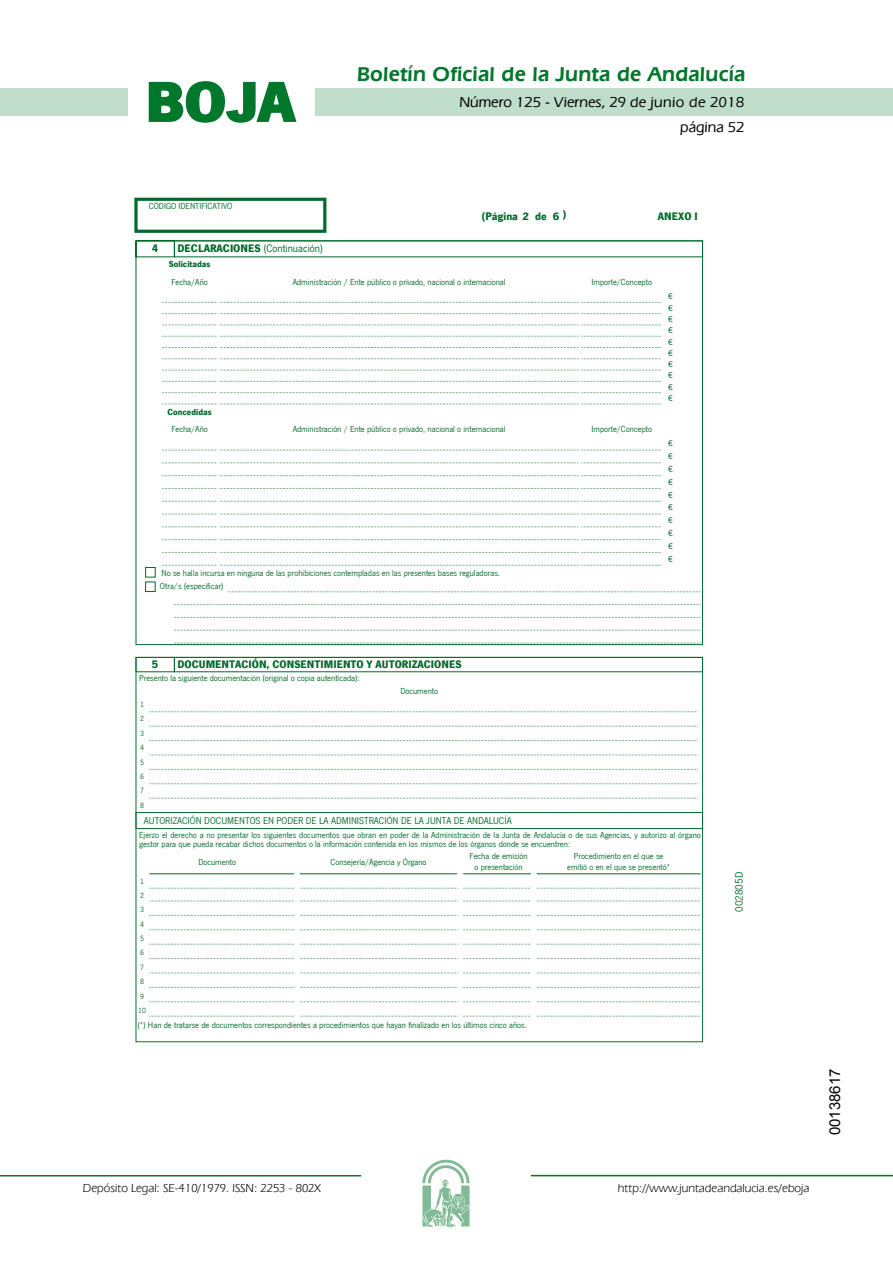
<style>
.page{position:relative;width:893px;height:1263px;background:#fff}
.page>*{position:absolute;margin:0;border:0;box-sizing:border-box;transform-origin:0 0}
.t1{font:700 57.75px "News Got T";color:#00782c;scale:1.14 1}
.t2{font:600 21px "Eras IT Cby BT";letter-spacing:.01em;color:#00782c}
.t3{font:500 15px/24.5px "Eras IT Cby BT";color:#000;text-align:right}
.t4{font:15px "Arial";color:#000}
.t5{font:12px "Eras IT Cby BT";color:#000}
.t6{font:700 11.25px "News Got T";color:#006a2b}
.t7{font:11.25px "News Got T";color:#006a2b}
.t8{font:10.2px "News Got T";color:#006a2b}
.t9{font:9px/10.8px "News Got T";color:#006a2b}
.t10{font:700 9px "News Got T";color:#006a2b}
.t11{font:9px/11.2px "Myriad Pro";color:#006a2b;text-align:justify}
.t12{font:7.95px/14.4px "News Got T";color:#006a2b;text-align:justify}
.s1{font-weight:700}
</style>
<div class="page">
<div style="left:315px;top:88px;width:577px;height:28px;background:#bfddca"></div>
<div style="left:0;top:88px;width:128px;height:28px;background:#bfddca"></div>
<hr style="left:0;top:1175px;width:361px;height:2px;background:#00782c">
<svg style="left:422px;top:1159px;width:47px;height:68px"></svg>
<hr style="left:531px;top:1175px;width:361px;height:1px;background:#00782c">
<svg style="left:148px;top:81px;width:149px;height:42px"></svg>
<div style="left:134px;top:198px;width:192px;height:35px;border:3px solid #006a2b"></div>
<svg style="left:135px;top:240px;width:568px;height:406px"></svg>
<div style="left:174px;top:240px;width:529px;height:17px;border:1px solid #006a2b"></div>
<svg style="left:162px;top:302px;width:500px;height:1px"></svg>
<svg style="left:162px;top:313px;width:500px;height:1px"></svg>
<svg style="left:162px;top:325px;width:500px;height:1px"></svg>
<svg style="left:162px;top:336px;width:500px;height:1px"></svg>
<svg style="left:162px;top:347px;width:500px;height:1px"></svg>
<svg style="left:162px;top:359px;width:500px;height:1px"></svg>
<svg style="left:162px;top:370px;width:500px;height:1px"></svg>
<svg style="left:162px;top:381px;width:500px;height:1px"></svg>
<svg style="left:162px;top:392px;width:500px;height:1px"></svg>
<svg style="left:162px;top:404px;width:500px;height:1px"></svg>
<svg style="left:162px;top:450px;width:500px;height:1px"></svg>
<svg style="left:162px;top:463px;width:500px;height:1px"></svg>
<svg style="left:162px;top:475px;width:500px;height:1px"></svg>
<svg style="left:162px;top:488px;width:500px;height:1px"></svg>
<svg style="left:162px;top:501px;width:500px;height:1px"></svg>
<svg style="left:162px;top:514px;width:500px;height:1px"></svg>
<svg style="left:162px;top:527px;width:500px;height:1px"></svg>
<svg style="left:162px;top:539px;width:500px;height:1px"></svg>
<svg style="left:162px;top:552px;width:500px;height:1px"></svg>
<svg style="left:162px;top:565px;width:500px;height:1px"></svg>
<div style="left:146px;top:568px;width:9px;height:9px;background:#fff"></div>
<div style="left:145px;top:567px;width:10px;height:10px;border:1px solid #006a2b"></div>
<div style="left:146px;top:582px;width:9px;height:10px;background:#fff"></div>
<div style="left:145px;top:582px;width:10px;height:10px;border:1px solid #006a2b"></div>
<svg style="left:228px;top:592px;width:472px;height:1px"></svg>
<svg style="left:174px;top:604px;width:527px;height:1px"></svg>
<svg style="left:174px;top:617px;width:527px;height:1px"></svg>
<svg style="left:174px;top:630px;width:527px;height:1px"></svg>
<svg style="left:174px;top:643px;width:527px;height:1px"></svg>
<div style="left:135px;top:657px;width:40px;height:15px;border:1px solid #006a2b"></div>
<div style="left:174px;top:657px;width:529px;height:15px;border:1px solid #006a2b"></div>
<svg style="left:149px;top:712px;width:549px;height:1px"></svg>
<svg style="left:149px;top:726px;width:549px;height:1px"></svg>
<svg style="left:149px;top:740px;width:549px;height:1px"></svg>
<svg style="left:149px;top:755px;width:549px;height:1px"></svg>
<svg style="left:149px;top:769px;width:549px;height:1px"></svg>
<svg style="left:149px;top:784px;width:549px;height:1px"></svg>
<svg style="left:149px;top:798px;width:549px;height:1px"></svg>
<div style="left:136px;top:812px;width:566px;height:17px;border:1px solid #006a2b"></div>
<hr style="left:149px;top:874px;width:145px;height:1px;background:#006a2b">
<svg style="left:149px;top:888px;width:145px;height:1px"></svg>
<hr style="left:300px;top:874px;width:157px;height:1px;background:#006a2b">
<svg style="left:300px;top:888px;width:156px;height:1px"></svg>
<hr style="left:463px;top:874px;width:68px;height:1px;background:#006a2b">
<hr style="left:536px;top:874px;width:164px;height:1px;background:#006a2b">
<svg style="left:463px;top:888px;width:237px;height:1px"></svg>
<svg style="left:149px;top:901px;width:145px;height:1px"></svg>
<svg style="left:300px;top:901px;width:156px;height:1px"></svg>
<svg style="left:463px;top:901px;width:237px;height:1px"></svg>
<svg style="left:149px;top:915px;width:145px;height:1px"></svg>
<svg style="left:300px;top:915px;width:156px;height:1px"></svg>
<svg style="left:463px;top:915px;width:237px;height:1px"></svg>
<svg style="left:149px;top:930px;width:145px;height:1px"></svg>
<svg style="left:300px;top:930px;width:156px;height:1px"></svg>
<svg style="left:463px;top:930px;width:237px;height:1px"></svg>
<svg style="left:149px;top:944px;width:145px;height:1px"></svg>
<svg style="left:300px;top:944px;width:156px;height:1px"></svg>
<svg style="left:463px;top:944px;width:237px;height:1px"></svg>
<svg style="left:149px;top:958px;width:145px;height:1px"></svg>
<svg style="left:300px;top:958px;width:156px;height:1px"></svg>
<svg style="left:463px;top:958px;width:237px;height:1px"></svg>
<svg style="left:149px;top:973px;width:145px;height:1px"></svg>
<svg style="left:300px;top:973px;width:156px;height:1px"></svg>
<svg style="left:463px;top:973px;width:237px;height:1px"></svg>
<svg style="left:149px;top:987px;width:145px;height:1px"></svg>
<svg style="left:300px;top:987px;width:156px;height:1px"></svg>
<svg style="left:463px;top:987px;width:237px;height:1px"></svg>
<svg style="left:149px;top:1002px;width:145px;height:1px"></svg>
<svg style="left:300px;top:1002px;width:156px;height:1px"></svg>
<svg style="left:463px;top:1002px;width:237px;height:1px"></svg>
<svg style="left:149px;top:1016px;width:145px;height:1px"></svg>
<svg style="left:300px;top:1016px;width:156px;height:1px"></svg>
<svg style="left:463px;top:1016px;width:237px;height:1px"></svg>
<h1 class="t1" style="left:145px;top:68px;width:133px">BOJA</h1>
<p class="t9" style="left:149px;top:201px;width:85px">CÓDIGO IDENTIFICATIVO</p>
<h2 class="t2" style="left:357px;top:62px;width:390px">Boletín Oficial de la Junta de Andalucía</h2>
<h3 class="t3" style="left:459px;top:90px;width:286px">Número 125 - Viernes, 29 de junio de 2018 página 52</h3>
<p class="t6" style="left:481px;top:210px;width:49px">(Página 2</p>
<p class="t6" style="left:535px;top:209px;width:13px">de</p>
<p class="t6" style="left:562px;top:208px;width:5px">)</p>
<p class="t6" style="left:553px;top:209px;width:8px">6</p>
<p class="t6" style="left:658px;top:209px;width:41px">ANEXO I</p>
<p class="t6" style="left:152px;top:242px;width:8px">4</p>
<p class="t7" style="left:178px;top:243px;width:147px"><span class="s1">DECLARACIONES</span> (Continuación)</p>
<p class="t10" style="left:169px;top:259px;width:43px">Solicitadas</p>
<p class="t9" style="left:171px;top:276px;width:38px">Fecha/Año</p>
<p class="t9" style="left:293px;top:276px;width:214px">Administración / Ente público o privado, nacional o internacional</p>
<p class="t9" style="left:591px;top:276px;width:62px">Importe/Concepto</p>
<p class="t10" style="left:167px;top:407px;width:46px">Concedidas</p>
<p class="t9" style="left:171px;top:423px;width:38px">Fecha/Año</p>
<p class="t9" style="left:293px;top:423px;width:214px">Administración / Ente público o privado, nacional o internacional</p>
<p class="t9" style="left:591px;top:423px;width:62px">Importe/Concepto</p>
<p class="t9" style="left:160px;top:567px;width:341px;line-height:12.3px">No se halla incursa en ninguna de las prohibiciones contempladas en las presentes bases reguladoras.<br>Otra/s (especificar)</p>
<p class="t11" style="left:668px;top:291px;width:6px">€ € € € € € € € € €</p>
<p class="t11" style="left:668px;top:437px;width:6px;line-height:12.8px">€ € € € € € € € € €</p>
<p class="t6" style="left:152px;top:658px;width:8px">5</p>
<p class="t6" style="left:178px;top:658px;width:285px">DOCUMENTACIÓN, CONSENTIMIENTO Y AUTORIZACIONES</p>
<p class="t9" style="left:139px;top:673px;width:222px">Presento la siguiente documentación (original o copia autenticada):</p>
<p class="t9" style="left:400px;top:686px;width:39px">Documento</p>
<p class="t12" style="left:140px;top:697px;width:5px">1<br>2<br>3<br>4<br>5<br>6<br>7<br>8</p>
<p class="t8" style="left:144px;top:815px;width:369px">AUTORIZACIÓN DOCUMENTOS EN PODER DE LA ADMINISTRACIÓN DE LA JUNTA DE ANDALUCÍA</p>
<p class="t9" style="left:139px;top:830px;width:563px;line-height:9px">Ejerzo el derecho a no presentar los siguientes documentos que obran en poder de la Administración de la Junta de Andalucía o de sus Agencias, y autorizo al órgano gestor para que pueda recabar dichos documentos o la información contenida en los mismos de los órganos donde se encuentren:</p>
<p class="t9" style="left:198px;top:856px;width:39px">Documento</p>
<p class="t9" style="left:330px;top:857px;width:97px">Consejería/Agencia y Órgano</p>
<p class="t9" style="left:469px;top:851px;width:60px;text-align:center">Fecha de emisión o presentación</p>
<p class="t9" style="left:567px;top:851px;width:104px;text-align:center">Procedimiento en el que se emitió o en el que se presentó*</p>
<p class="t12" style="left:138px;top:874px;width:9px;text-align:left">1<br>2<br>3<br>4<br>5<br>6<br>7<br>8<br>9<br>10</p>
<p class="t9" style="left:138px;top:1020px;width:391px">(*) Han de tratarse de documentos correspondientes a procedimientos que hayan finalizado en los últimos cinco años.</p>
<p class="t7" style="left:733px;top:912px;width:41px;rotate:-90deg">002805D</p>
<h3 class="t5" style="left:83px;top:1181px;width:239px">Depósito Legal: SE-410/1979. ISSN: 2253 - 802X</h3>
<h3 class="t5" style="left:618px;top:1181px;width:193px">http://www.juntadeandalucia.es/eboja</h3>
<h3 class="t4" style="left:825px;top:1135px;width:68px;rotate:-90deg">00138617</h3>
</div>
